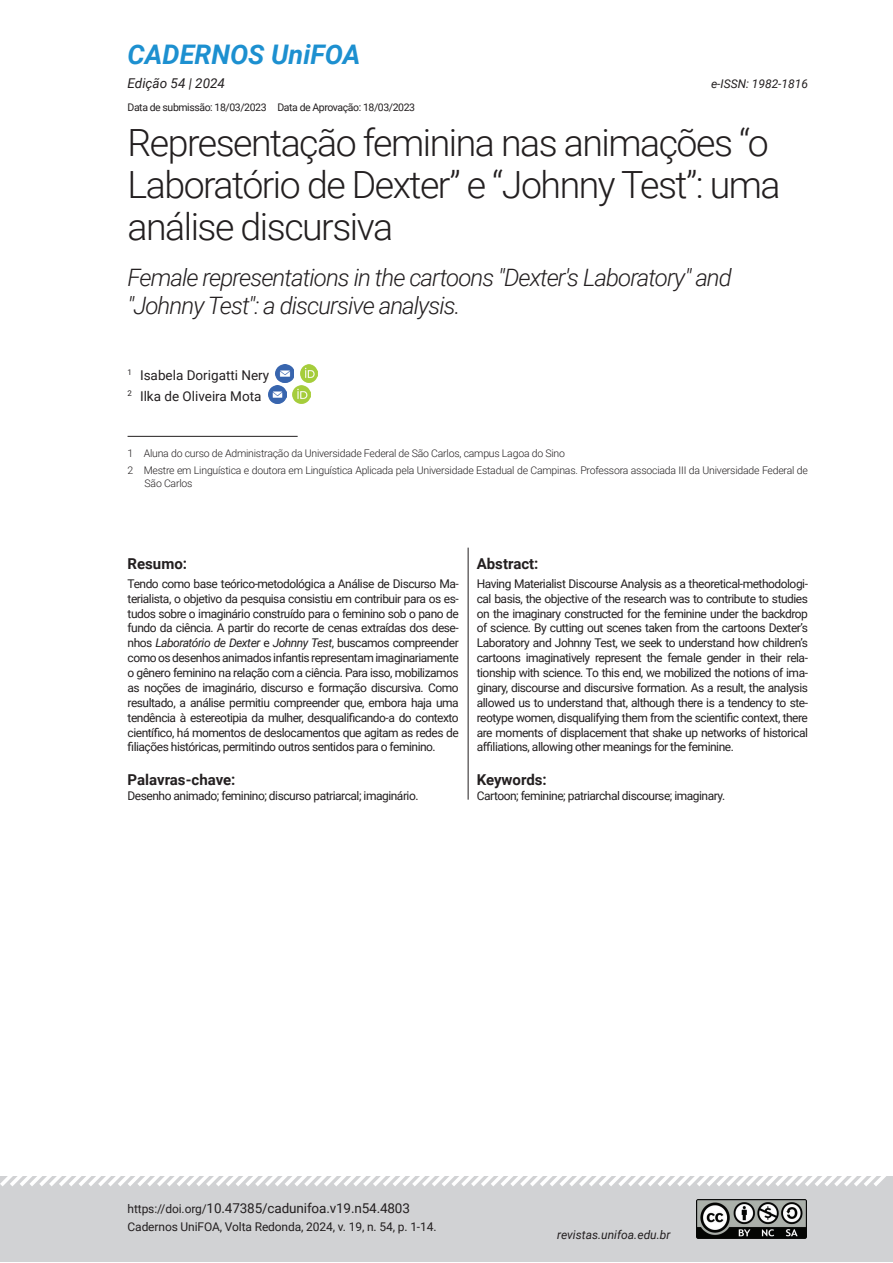
<style>
.page{position:relative;width:893px;height:1263px;background:#fff}
.page>*{position:absolute;margin:0;border:0;box-sizing:border-box;transform-origin:0 0}
.t1{font:300 37.5px/42px "Roboto";letter-spacing:-.04em;color:#231f20}
.t2{font:italic 700 27px "Roboto";color:#1d90d0}
.t3{font:italic 300 24px/28.8px "Roboto";letter-spacing:-.04em;color:#231f20}
.t4{font:700 15px "Roboto";color:#231f20}
.t5{font:13.5px/21px "Roboto";color:#231f20}
.t6{font:italic 13.5px "Roboto";color:#231f20}
.t7{font:12px/14.9px "Roboto";letter-spacing:-.04em;color:#231f20;text-align:justify}
.t8{font:12px "Roboto";letter-spacing:-.01em;color:#231f20}
.t9{font:italic 12px "Roboto";color:#231f20}
.t10{font:300 10.5px/16.8px "Roboto";letter-spacing:-.02em;color:#231f20}
.t11{font:10.5px "Roboto";letter-spacing:-.04em;color:#231f20}
.s1{font-style:italic}
.s2{font-size:12px}
</style>
<div class="page">
<div style="left:0;top:1176px;width:893px;height:86px;background:#d1d2d4"></div>
<svg style="left:0;top:1176px;width:886px;height:10px"></svg>
<img style="left:696px;top:1199px;width:110px;height:39px">
<hr style="left:468px;top:548px;width:1px;height:252px;background:#231f20">
<img style="left:276px;top:365px;width:18px;height:18px">
<img style="left:300px;top:365px;width:18px;height:18px">
<img style="left:268px;top:386px;width:18px;height:18px">
<img style="left:292px;top:386px;width:18px;height:18px">
<hr style="left:128px;top:436px;width:170px;height:1px;background:#231f20">
<h2 class="t2" style="left:128px;top:36px;width:235px">CADERNOS UniFOA</h2>
<p class="t6" style="left:128px;top:74px;width:99px">Edição 54 | 2024</p>
<p class="t11" style="left:128px;top:100px;width:289px">Data de submissão: 18/03/2023 Data de Aprovação: 18/03/2023</p>
<h1 class="t1" style="left:128px;top:120px;width:655px">Representação feminina nas animações “o<br>Laboratório de Dexter” e “Johnny Test”: uma análise discursiva</h1>
<h3 class="t3" style="left:128px;top:262px;width:606px">Female representations in the cartoons "Dexter's Laboratory" and "Johnny Test": a discursive analysis.</h3>
<p class="t9" style="left:711px;top:75px;width:98px">e-ISSN: 1982-1816</p>
<p class="t5" style="left:128px;top:364px;width:143px"><sup>1</sup> Isabela Dorigatti Nery<br><sup>2</sup> Ilka de Oliveira Mota</p>
<p class="t10" style="left:128px;top:445px;width:682px">1 Aluna do curso de Administração da Universidade Federal de São Carlos, campus Lagoa do Sino<br>2 Mestre em Linguística e doutora em Linguística Aplicada pela Universidade Estadual de Campinas. Professora associada III da Universidade Federal de</p>
<p class="t10" style="left:145px;top:474px;width:49px">São Carlos</p>
<p class="t4" style="left:128px;top:553px;width:61px">Resumo:</p>
<p class="t7" style="left:128px;top:576px;width:333px">Tendo como base teórico-metodológica a Análise de Discurso Ma&shy;terialista, o objetivo da pesquisa consistiu em contribuir para os es&shy;tudos sobre o imaginário construído para o feminino sob o pano de fundo da ciência. A partir do recorte de cenas extraídas dos dese&shy;nhos <span class="s1">Laboratório de Dexter</span> e <span class="s1">Johnny Test</span>, buscamos compreender como os desenhos animados infantis representam imaginariamente o gênero feminino na relação com a ciência. Para isso, mobilizamos as noções de imaginário, discurso e formação discursiva. Como resultado, a análise permitiu compreender que, embora haja uma tendência à estereotipia da mulher, desqualificando-a do contexto científico, há momentos de deslocamentos que agitam as redes de filiações históricas, permitindo outros sentidos para o feminino.</p>
<p class="t4" style="left:128px;top:769px;width:109px">Palavras-chave:</p>
<p class="t7" style="left:128px;top:787px;width:292px">Desenho animado; feminino; discurso patriarcal; imaginário.</p>
<p class="t4" style="left:477px;top:553px;width:63px">Abstract:</p>
<p class="t7" style="left:477px;top:576px;width:333px">Having Materialist Discourse Analysis as a theoretical-methodologi&shy;cal basis, the objective of the research was to contribute to studies on the imaginary constructed for the feminine under the backdrop of science. By cutting out scenes taken from the cartoons Dexter’s Laboratory and Johnny Test, we seek to understand how children’s cartoons imaginatively represent the female gender in their rela&shy;tionship with science. To this end, we mobilized the notions of ima&shy;ginary, discourse and discursive formation. As a result, the analysis allowed us to understand that, although there is a tendency to ste&shy;reotype women, disqualifying them from the scientific context, there are moments of displacement that shake up networks of historical affiliations, allowing other meanings for the feminine.</p>
<p class="t4" style="left:477px;top:769px;width:72px">Keywords:</p>
<p class="t7" style="left:477px;top:787px;width:250px">Cartoon; feminine; patriarchal discourse; imaginary.</p>
<p class="t5" style="left:128px;top:1197px;width:284px"><span class="s2">https://doi.org/</span>10.47385/cadunifoa.v19.n54.4803</p>
<p class="t8" style="left:128px;top:1218px;width:310px">Cadernos UniFOA, Volta Redonda, 2024, v. 19, n. 54, p. 1-14.</p>
<p class="t9" style="left:557px;top:1226px;width:115px">revistas.unifoa.edu.br</p>
</div>
